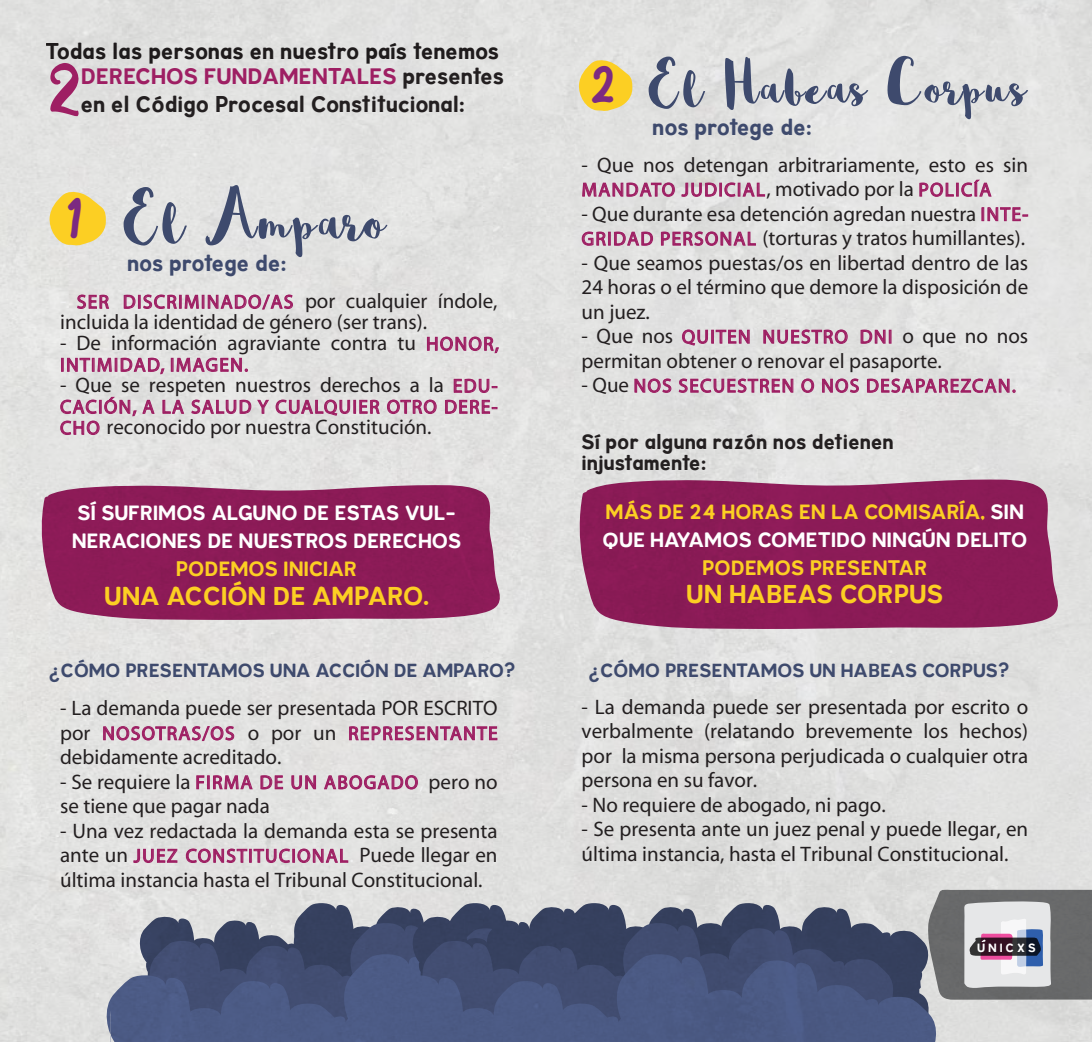
<style>
.page{position:relative;width:1092px;height:1042px;background:#fff}
.page>*{position:absolute;margin:0;border:0;box-sizing:border-box;transform-origin:0 0}
.t1{font:94.67px "Sophia";color:#9e1f63}
.t2{font:75.25px "Sophia";letter-spacing:-.005em;color:#3e4a6d}
.t3{font:67.2px "Sophia";color:#3e4a6d}
.t4{font:41.65px "alkisah";color:#7c2a81}
.t5{font:39.55px "alkisah";color:#7c2a81}
.t6{font:500 26.25px "Patagonia";color:#fccf23}
.t7{font:500 22.75px/25.4px "Patagonia";color:#231f20;text-align:right}
.t8{font:500 22.75px "Patagonia";letter-spacing:-.015em;color:#3e4a6d}
.t9{font:21px/24.5px "Myriad";color:#231f20}
.t10{font:500 21px/28px "Patagonia";color:#fff}
.t11{font:500 21px/21px "Patagonia";color:#231f20}
.t12{font:500 21px "Patagonia";color:#fccf23}
.t13{font:19.25px "Myriad";letter-spacing:.07em;color:#9e1f63}
.t14{font:500 19.25px "Patagonia";color:#3e4a6d}
.t15{font:500 12.08px "Patagonia";letter-spacing:.24em;color:#fff}
.s1{color:#9e1f63}
.s2{color:#f1f1f2}
.s3{font-size:19.25px;color:#9e1f63}
.s4{font-size:21px;color:#231f20}
.s5{font-family:"Myriad Pro"}
.s6{font-size:21px;color:#f1f1f2}
.s7{font-family:"Myriad Pro";font-size:21px;color:#231f20}
.s8{color:#fccf23}
</style>
<div class="page">
<div style="left:0;top:0;width:1091px;height:1042px;background:#e1e1e0"></div>
<svg style="left:134px;top:903px;width:272px;height:48px;background:#b9bcc2"></svg>
<svg style="left:141px;top:921px;width:265px;height:30px;background:#565f79"></svg>
<svg style="left:106px;top:951px;width:264px;height:91px;background:#515e83"></svg>
<svg style="left:780px;top:903px;width:148px;height:48px;background:#b1b4bb"></svg>
<svg style="left:406px;top:903px;width:374px;height:48px;background:#848a9a"></svg>
<svg style="left:414px;top:921px;width:487px;height:30px;background:#414b69"></svg>
<svg style="left:370px;top:951px;width:566px;height:91px;background:#47557c"></svg>
<svg style="left:42px;top:485px;width:458px;height:135px;background:#91275f"></svg>
<svg style="left:49px;top:191px;width:57px;height:55px;background:#f5d454"></svg>
<svg style="left:578px;top:59px;width:54px;height:53px;background:#f4d456"></svg>
<svg style="left:76px;top:294px;width:34px;height:15px"></svg>
<svg style="left:123px;top:294px;width:13px;height:15px"></svg>
<div style="left:138px;top:295px;width:3px;height:14px;border:1px solid #9e1f63"></div>
<svg style="left:142px;top:294px;width:36px;height:15px"></svg>
<div style="left:179px;top:295px;width:3px;height:14px;border:1px solid #9e1f63"></div>
<svg style="left:184px;top:287px;width:109px;height:27px;background:#d5bbc8"></svg>
<svg style="left:426px;top:334px;width:73px;height:20px"></svg>
<div style="left:61px;top:358px;width:3px;height:14px;border:1px solid #9e1f63"></div>
<svg style="left:66px;top:355px;width:25px;height:19px"></svg>
<div style="left:92px;top:358px;width:3px;height:14px;border:1px solid #9e1f63"></div>
<svg style="left:97px;top:350px;width:68px;height:27px;background:#d5bbc8"></svg>
<div style="left:171px;top:358px;width:3px;height:14px;border:1px solid #9e1f63"></div>
<svg style="left:176px;top:350px;width:72px;height:27px;background:#d4bac7"></svg>
<svg style="left:453px;top:378px;width:44px;height:15px"></svg>
<svg style="left:162px;top:392px;width:188px;height:24px;background:#d5bdc9"></svg>
<div style="left:353px;top:400px;width:3px;height:14px;border:1px solid #9e1f63"></div>
<svg style="left:359px;top:399px;width:78px;height:15px"></svg>
<svg style="left:444px;top:399px;width:53px;height:15px"></svg>
<svg style="left:60px;top:392px;width:95px;height:43px;background:#d6c2cc"></svg>
<svg style="left:928px;top:889px;width:163px;height:110px;background:#8f8e93"></svg>
<svg style="left:103px;top:719px;width:132px;height:23px;background:#d2b4c3"></svg>
<svg style="left:348px;top:719px;width:150px;height:23px;background:#d0b0c0"></svg>
<svg style="left:196px;top:775px;width:9px;height:15px"></svg>
<div style="left:207px;top:775px;width:3px;height:14px;border:1px solid #9e1f63"></div>
<svg style="left:212px;top:768px;width:41px;height:27px"></svg>
<svg style="left:260px;top:774px;width:23px;height:16px"></svg>
<svg style="left:291px;top:773px;width:25px;height:18px"></svg>
<svg style="left:323px;top:768px;width:95px;height:22px;background:#d1b1c1"></svg>
<svg style="left:133px;top:848px;width:45px;height:15px"></svg>
<svg style="left:185px;top:846px;width:105px;height:19px;background:#cfadbe"></svg>
<div style="left:292px;top:849px;width:3px;height:14px;border:1px solid #9e1f63"></div>
<svg style="left:297px;top:841px;width:52px;height:24px"></svg>
<svg style="left:581px;top:175px;width:136px;height:27px;background:#d3bbc7"></svg>
<div style="left:719px;top:183px;width:3px;height:14px;border:1px solid #9e1f63"></div>
<svg style="left:724px;top:175px;width:41px;height:22px"></svg>
<svg style="left:918px;top:182px;width:36px;height:15px"></svg>
<div style="left:955px;top:183px;width:3px;height:14px;border:1px solid #9e1f63"></div>
<svg style="left:960px;top:175px;width:32px;height:22px"></svg>
<div style="left:981px;top:207px;width:3px;height:14px;border:1px solid #9e1f63"></div>
<svg style="left:986px;top:205px;width:42px;height:19px"></svg>
<svg style="left:581px;top:224px;width:72px;height:22px;background:#cfaebf"></svg>
<svg style="left:660px;top:224px;width:96px;height:24px;background:#cfb3c1"></svg>
<svg style="left:681px;top:329px;width:27px;height:17px"></svg>
<div style="left:711px;top:330px;width:3px;height:14px;border:1px solid #9e1f63"></div>
<svg style="left:715px;top:327px;width:35px;height:19px"></svg>
<svg style="left:762px;top:327px;width:86px;height:19px;background:#cca8ba"></svg>
<svg style="left:859px;top:327px;width:27px;height:19px"></svg>
<div style="left:888px;top:330px;width:3px;height:14px;border:1px solid #9e1f63"></div>
<svg style="left:634px;top:376px;width:159px;height:19px;background:#cda9bc"></svg>
<svg style="left:800px;top:378px;width:14px;height:15px"></svg>
<svg style="left:821px;top:376px;width:38px;height:19px"></svg>
<svg style="left:866px;top:371px;width:149px;height:24px;background:#d0b3c2"></svg>
<svg style="left:579px;top:479px;width:478px;height:150px;background:#90275f"></svg>
<p class="t7" style="left:46px;top:38px;width:460px">Todas las personas en nuestro país tenemos<br><span class="s1">DERECHOS FUNDAMENTALES</span> presentes</p>
<h1 class="t1" style="left:48px;top:29px;width:36px">2</h1>
<p class="t7" style="left:81px;top:91px;width:387px">en el Código Procesal Constitucional:</p>
<h2 class="t2" style="left:121px;top:176px;width:268px">El Amparo</h2>
<p class="t8" style="left:127px;top:249px;width:162px">nos protege de:</p>
<p class="t9" style="left:60px;top:292px;width:439px;line-height:21px"><span class="s2">-</span> <span class="s3">SER DISCRIMINADO/AS</span> por cualquier índole, incluida la identidad de género (ser trans).</p>
<p class="t9" style="left:60px;top:332px;width:440px">- De información agraviante contra tu <span class="s3">HONOR,</span></p>
<p class="t13" style="left:60px;top:355px;width:190px">INTIMIDAD, IMAGEN.</p>
<p class="t9" style="left:60px;top:374px;width:439px">- Que se respeten nuestros derechos a la <span class="s3">EDU-</span></p>
<p class="t13" style="left:60px;top:397px;width:439px">CACIÓN, A LA SALUD Y CUALQUIER OTRO DERE-</p>
<p class="t9" style="left:60px;top:416px;width:373px"><span class="s3">CHO</span> reconocido por nuestra Constitución.</p>
<h3 class="t4" style="left:68px;top:199px;width:15px">1</h3>
<p class="t10" style="left:72px;top:499px;width:391px">SÍ SUFRIMOS ALGUNO DE ESTAS VUL-<br>NERACIONES DE NUESTROS DERECHOS</p>
<p class="t12" style="left:176px;top:556px;width:183px">PODEMOS INICIAR</p>
<p class="t6" style="left:104px;top:579px;width:326px">UNA ACCIÓN DE AMPARO.</p>
<p class="t14" style="left:49px;top:658px;width:468px">¿CÓMO PRESENTAMOS UNA ACCIÓN DE AMPARO?</p>
<p class="t9" style="left:60px;top:697px;width:439px">- La demanda puede ser presentada POR ESCRITO</p>
<p class="t13" style="left:60px;top:724px;width:439px"><span class="s4">por</span> NOSOTRAS/OS <span class="s4">o por un</span> REPRESENTANTE</p>
<p class="t9" style="left:60px;top:746px;width:223px">debidamente acreditado.</p>
<p class="t9" style="left:60px;top:770px;width:439px">- Se requiere la <span class="s3">FIRMA DE UN ABOGADO</span><span class="s2">,</span> pero no se tiene que pagar nada</p>
<p class="t9" style="left:60px;top:819px;width:439px;text-align:justify">- Una vez redactada la demanda esta se presenta ante un <span class="s3">JUEZ CONSTITUCIONAL</span><span class="s2">.</span> Puede llegar en última instancia hasta el Tribunal Constitucional.</p>
<h3 class="t3" style="left:646px;top:47px;width:383px">El Habeas Corpus</h3>
<p class="t8" style="left:652px;top:113px;width:162px">nos protege de:</p>
<p class="t9" style="left:581px;top:153px;width:448px"><span class="s5">-</span> Que nos detengan arbitrariamente, esto es sin</p>
<p class="t13" style="left:581px;top:180px;width:417px">MANDATO JUDICIAL<span class="s4">, motivado por la</span> POLICÍA<span class="s6">.</span></p>
<p class="t9" style="left:581px;top:202px;width:448px"><span class="s5">-</span> Que durante esa detención agredan nuestra <span class="s3">INTE-<br>GRIDAD PERSONAL</span> (torturas y tratos humillantes).</p>
<p class="t9" style="left:581px;top:251px;width:448px;text-align:justify"><span class="s5">-</span> Que seamos puestas/os en libertad dentro de las 24 horas o el término que demore la disposición de un juez.</p>
<p class="t13" style="left:581px;top:327px;width:448px"><span class="s7">-</span> <span class="s4">Que nos</span> QUITEN NUESTRO DNI <span class="s4">o que no nos</span></p>
<p class="t9" style="left:581px;top:349px;width:362px">permitan obtener o renovar el pasaporte.</p>
<p class="t13" style="left:581px;top:376px;width:435px"><span class="s7">-</span> <span class="s4">Que</span> NOS SECUESTREN O NOS DESAPAREZCAN.</p>
<p class="t11" style="left:581px;top:431px;width:313px">Sí por alguna razón nos detienen injustamente:</p>
<p class="t10" style="left:602px;top:498px;width:426px"><span class="s8">MÁS DE 24 HORAS EN LA COMISARÍA,</span> SIN<br>QUE HAYAMOS COMETIDO NINGÚN DELITO</p>
<p class="t12" style="left:702px;top:555px;width:227px">PODEMOS PRESENTAR</p>
<p class="t6" style="left:686px;top:578px;width:258px">UN HABEAS CORPUS</p>
<h3 class="t5" style="left:592px;top:67px;width:23px">2</h3>
<p class="t14" style="left:588px;top:658px;width:422px">¿CÓMO PRESENTAMOS UN HABEAS CORPUS?</p>
<p class="t9" style="left:581px;top:695px;width:448px;text-align:justify">- La demanda puede ser presentada por escrito o verbalmente (relatando brevemente los hechos) por la misma persona perjudicada o cualquier otra persona en su favor.</p>
<p class="t9" style="left:581px;top:793px;width:305px">- No requiere de abogado, ni pago.</p>
<p class="t9" style="left:581px;top:818px;width:448px">- Se presenta ante un juez penal y puede llegar, en última instancia, hasta el Tribunal Constitucional.</p>
<p class="t15" style="left:977px;top:940px;width:60px">UNICXS</p>
</div>
